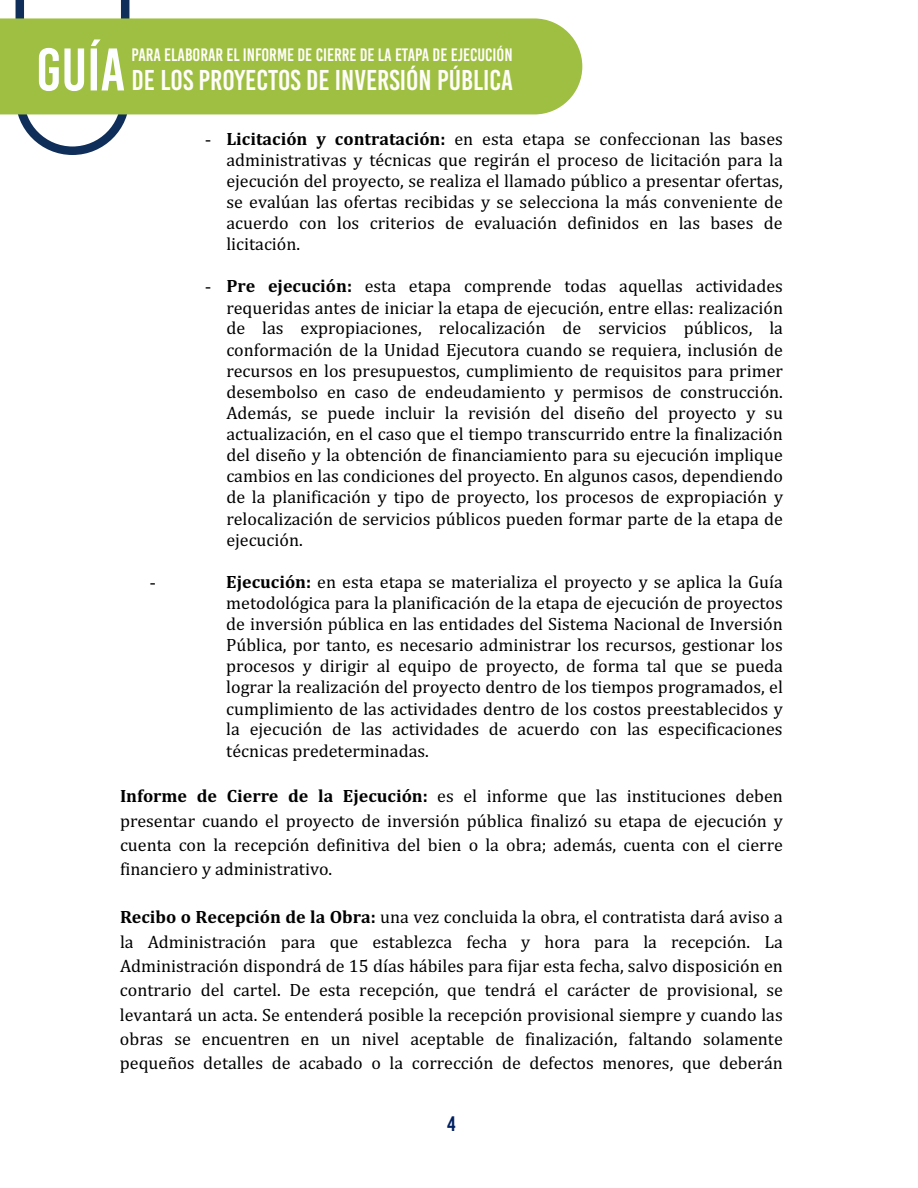
<style>
.page{position:relative;width:918px;height:1188px;background:#fff}
.page>*{position:absolute;margin:0;border:0;box-sizing:border-box;transform-origin:0 0}
.t1{font:60px "Bebas Kai";color:#fdfeff}
.t2{font:28.65px "Bebas Kai";color:#fefdf8}
.t3{font:20.85px "Bebas Kai";color:#002060}
.t4{font:18px/21.1px "Cambria";color:#000;text-align:justify}
.t5{font:18px "Bebas Kai";color:#fefdf8}
.t6{font:18px "Times New Roman";color:#000}
.s1{font-family:"Times New Roman"}
.s2{font-weight:700}
</style>
<div class="page">
<svg style="left:16px;top:0;width:113px;height:155px"></svg>
<div style="left:0;top:18px;width:582px;height:96px;background:#9ebf42"></div>
<h1 class="t1" style="left:36px;top:37px;width:91px">GUÍA</h1>
<p class="t5" style="left:132px;top:45px;width:383px">PARA ELABORAR EL INFORME DE CIERRE DE LA ETAPA DE EJECUCIÓN</p>
<h2 class="t2" style="left:132px;top:65px;width:383px">DE LOS PROYECTOS DE INVERSIÓN PÚBLICA</h2>
<p class="t4" style="left:226px;top:128px;width:558px;text-indent:-21px"><span class="s1">-</span> <span class="s2">Licitación y contratación:</span> en esta etapa se confeccionan las bases administrativas y técnicas que regirán el proceso de licitación para la ejecución del proyecto, se realiza el llamado público a presentar ofertas, se evalúan las ofertas recibidas y se selecciona la más conveniente de acuerdo con los criterios de evaluación definidos en las bases de licitación.</p>
<p class="t4" style="left:226px;top:276px;width:558px;text-indent:-21px"><span class="s1">-</span> <span class="s2">Pre ejecución:</span> esta etapa comprende todas aquellas actividades requeridas antes de iniciar la etapa de ejecución, entre ellas: realización de las expropiaciones, relocalización de servicios públicos, la conformación de la Unidad Ejecutora cuando se requiera, inclusión de recursos en los presupuestos, cumplimiento de requisitos para primer desembolso en caso de endeudamiento y permisos de construcción.<br>Además, se puede incluir la revisión del diseño del proyecto y su actualización, en el caso que el tiempo transcurrido entre la finalización del diseño y la obtención de financiamiento para su ejecución implique cambios en las condiciones del proyecto. En algunos casos, dependiendo de la planificación y tipo de proyecto, los procesos de expropiación y relocalización de servicios públicos pueden formar parte de la etapa de ejecución.</p>
<p class="t6" style="left:150px;top:569px;width:7px">-</p>
<p class="t4" style="left:226px;top:571px;width:558px"><span class="s2">Ejecución:</span> en esta etapa se materializa el proyecto y se aplica la Guía metodológica para la planificación de la etapa de ejecución de proyectos de inversión pública en las entidades del Sistema Nacional de Inversión Pública, por tanto, es necesario administrar los recursos, gestionar los procesos y dirigir al equipo de proyecto, de forma tal que se pueda lograr la realización del proyecto dentro de los tiempos programados, el cumplimiento de las actividades dentro de los costos preestablecidos y la ejecución de las actividades de acuerdo con las especificaciones técnicas predeterminadas.</p>
<p class="t4" style="left:120px;top:784px;width:665px;line-height:24.3px"><span class="s2">Informe de Cierre de la Ejecución:</span> es el informe que las instituciones deben presentar cuando el proyecto de inversión pública finalizó su etapa de ejecución y cuenta con la recepción definitiva del bien o la obra; además, cuenta con el cierre financiero y administrativo.</p>
<p class="t4" style="left:120px;top:905px;width:665px;line-height:24.3px"><span class="s2">Recibo o Recepción de la Obra:</span> una vez concluida la obra, el contratista dará aviso a la Administración para que establezca fecha y hora para la recepción. La Administración dispondrá de 15 días hábiles para fijar esta fecha, salvo disposición en contrario del cartel. De esta recepción, que tendrá el carácter de provisional, se levantará un acta. Se entenderá posible la recepción provisional siempre y cuando las obras se encuentren en un nivel aceptable de finalización, faltando solamente pequeños detalles de acabado o la corrección de defectos menores, que deberán</p>
<p class="t3" style="left:447px;top:1112px;width:10px">4</p>
</div>
